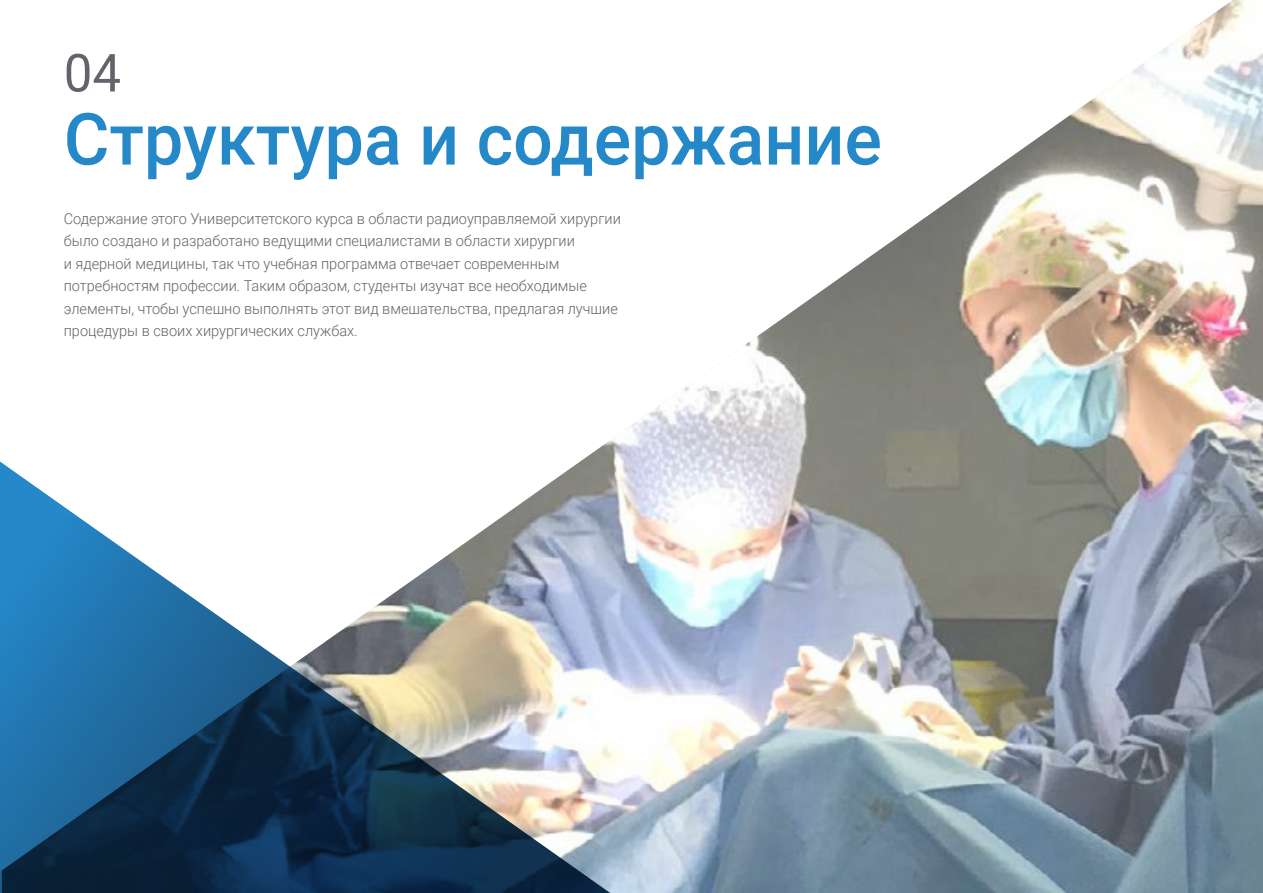
<style>
.page{position:relative;width:1263px;height:893px;background:#fff}
.page>*{position:absolute;margin:0;border:0;box-sizing:border-box;transform-origin:0 0}
.t1{font:500 72px "Roboto";color:#2488c9}
.t2{font:52.5px "Roboto";color:#61646a}
.t3{font:300 15px/22.5px "Roboto";color:#61646a}
</style>
<div class="page">
<img style="left:602px;top:0;width:661px;height:893px">
<svg style="left:0;top:446px;width:640px;height:447px"></svg>
<h2 class="t2" style="left:64px;top:36px;width:59px">04</h2>
<h1 class="t1" style="left:64px;top:89px;width:820px">Структура и содержание</h1>
<p class="t3" style="left:64px;top:207px;width:558px">Содержание этого Университетского курса в области радиоуправляемой хирургии было создано и разработано ведущими специалистами в области хирургии<br>и ядерной медицины, так что учебная программа отвечает современным потребностям профессии. Таким образом, студенты изучат все необходимые элементы, чтобы успешно выполнять этот вид вмешательства, предлагая лучшие процедуры в своих хирургических службах.</p>
</div>
